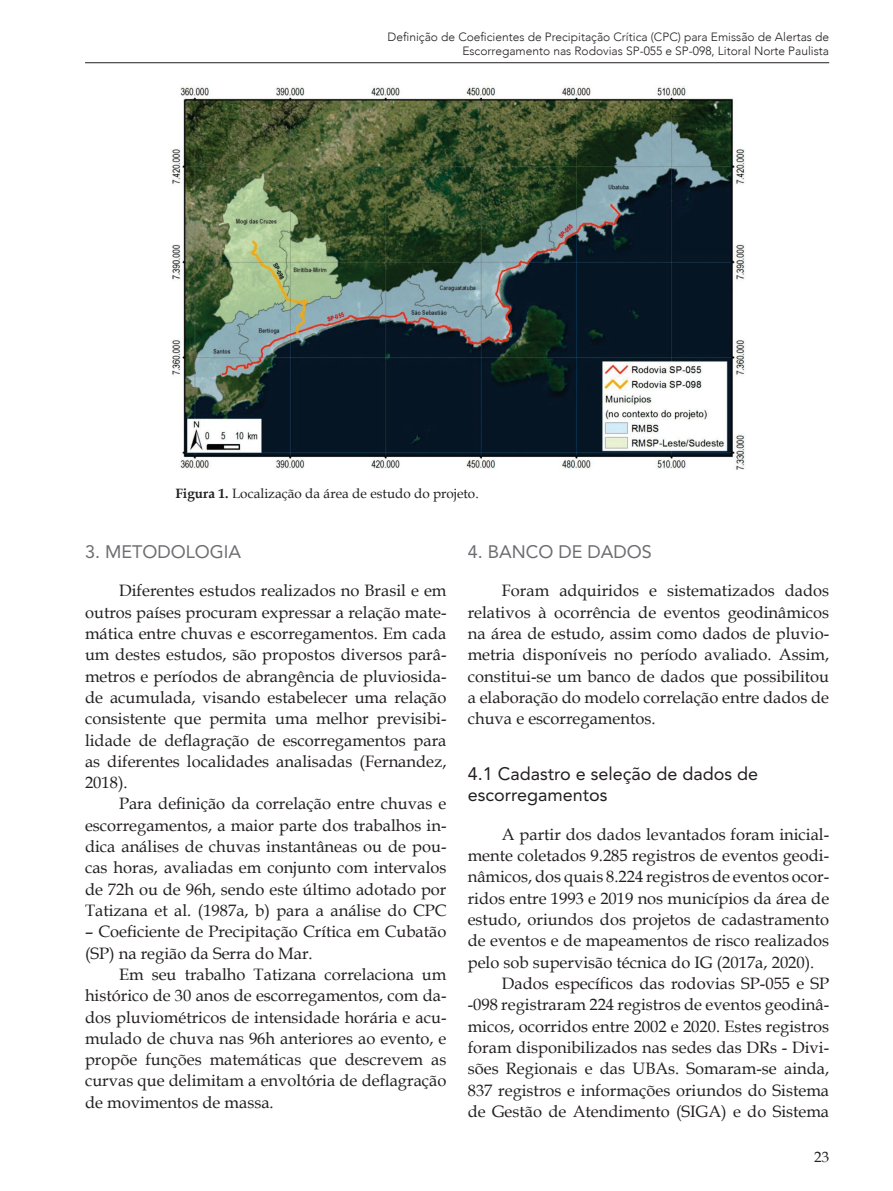
<style>
.page{position:relative;width:893px;height:1191px;background:#fff}
.page>*{position:absolute;margin:0;border:0;box-sizing:border-box;transform-origin:0 0}
.SUB2{font:18px/21.6px "Avenir LT Std";color:#231f20}
.SUB{font:18px "Avenir LT Std";color:#6c6d70}
.TEXTO-ok{font:16.5px/21.3px "Book Antiqua";color:#231f20;text-align:justify}
.t1{font:15px "Book Antiqua";color:#231f20}
.LEGENDA_FIGURA{font:13.5px "Book Antiqua";color:#231f20}
.t2{font:300 12px/14.4px "Avenir";color:#231f20;text-align:right}
.s1{font-weight:700}
</style>
<div class="page">
<hr style="left:85px;top:62px;width:744px;height:1px;background:#231f20">
<img style="left:172px;top:85px;width:573px;height:384px">
<p class="t2" style="left:388px;top:29px;width:443px">Definição de Coeficientes de Precipitação Crítica (CPC) para Emissão de Alertas de<br>Escorregamento nas Rodovias SP-055 e SP-098, Litoral Norte Paulista</p>
<p class="LEGENDA_FIGURA" style="left:175px;top:484px;width:305px"><span class="s1">Figura 1.</span> Localização da área de estudo do projeto.</p>
<p class="SUB" style="left:85px;top:541px;width:158px">3. METODOLOGIA</p>
<p class="TEXTO-ok" style="left:85px;top:580px;width:363px;text-indent:34px">Diferentes estudos realizados no Brasil e em outros países procuram expressar a relação mate&shy;mática entre chuvas e escorregamentos. Em cada um destes estudos, são propostos diversos parâ&shy;metros e períodos de abrangência de pluviosida&shy;de acumulada, visando estabelecer uma relação consistente que permita uma melhor previsibi&shy;lidade de deflagração de escorregamentos para as diferentes localidades analisadas (Fernandez, 2018).</p>
<p class="TEXTO-ok" style="left:85px;top:793px;width:363px;text-indent:34px">Para definição da correlação entre chuvas e escorregamentos, a maior parte dos trabalhos in&shy;dica análises de chuvas instantâneas ou de pou&shy;cas horas, avaliadas em conjunto com intervalos de 72h ou de 96h, sendo este último adotado por Tatizana et al. (1987a, b) para a análise do CPC</p>
<p class="TEXTO-ok" style="left:85px;top:920px;width:363px">– Coeficiente de Precipitação Crítica em Cubatão (SP) na região da Serra do Mar.</p>
<p class="TEXTO-ok" style="left:85px;top:963px;width:363px;text-indent:34px">Em seu trabalho Tatizana correlaciona um histórico de 30 anos de escorregamentos, com da&shy;dos pluviométricos de intensidade horária e acu&shy;mulado de chuva nas 96h anteriores ao evento, e propõe funções matemáticas que descrevem as curvas que delimitam a envoltória de deflagração de movimentos de massa.</p>
<p class="SUB" style="left:468px;top:541px;width:186px">4. BANCO DE DADOS</p>
<p class="TEXTO-ok" style="left:468px;top:580px;width:363px;text-indent:34px">Foram adquiridos e sistematizados dados relativos à ocorrência de eventos geodinâmicos na área de estudo, assim como dados de pluvio&shy;metria disponíveis no período avaliado. Assim, constitui-se um banco de dados que possibilitou a elaboração do modelo correlação entre dados de chuva e escorregamentos.</p>
<p class="SUB2" style="left:468px;top:763px;width:292px">4.1 Cadastro e seleção de dados de escorregamentos</p>
<p class="TEXTO-ok" style="left:468px;top:823px;width:363px;text-indent:34px">A partir dos dados levantados foram inicial&shy;mente coletados 9.285 registros de eventos geodi&shy;nâmicos, dos quais 8.224 registros de eventos ocor&shy;ridos entre 1993 e 2019 nos municípios da área de estudo, oriundos dos projetos de cadastramento de eventos e de mapeamentos de risco realizados pelo sob supervisão técnica do IG (2017a, 2020).</p>
<p class="TEXTO-ok" style="left:468px;top:972px;width:363px;text-indent:34px">Dados específicos das rodovias SP-055 e SP -098 registraram 224 registros de eventos geodinâ&shy;micos, ocorridos entre 2002 e 2020. Estes registros foram disponibilizados nas sedes das DRs - Divi&shy;sões Regionais e das UBAs. Somaram-se ainda, 837 registros e informações oriundos do Sistema de Gestão de Atendimento (SIGA) e do Sistema</p>
<p class="t1" style="left:814px;top:1146px;width:16px">23</p>
</div>
